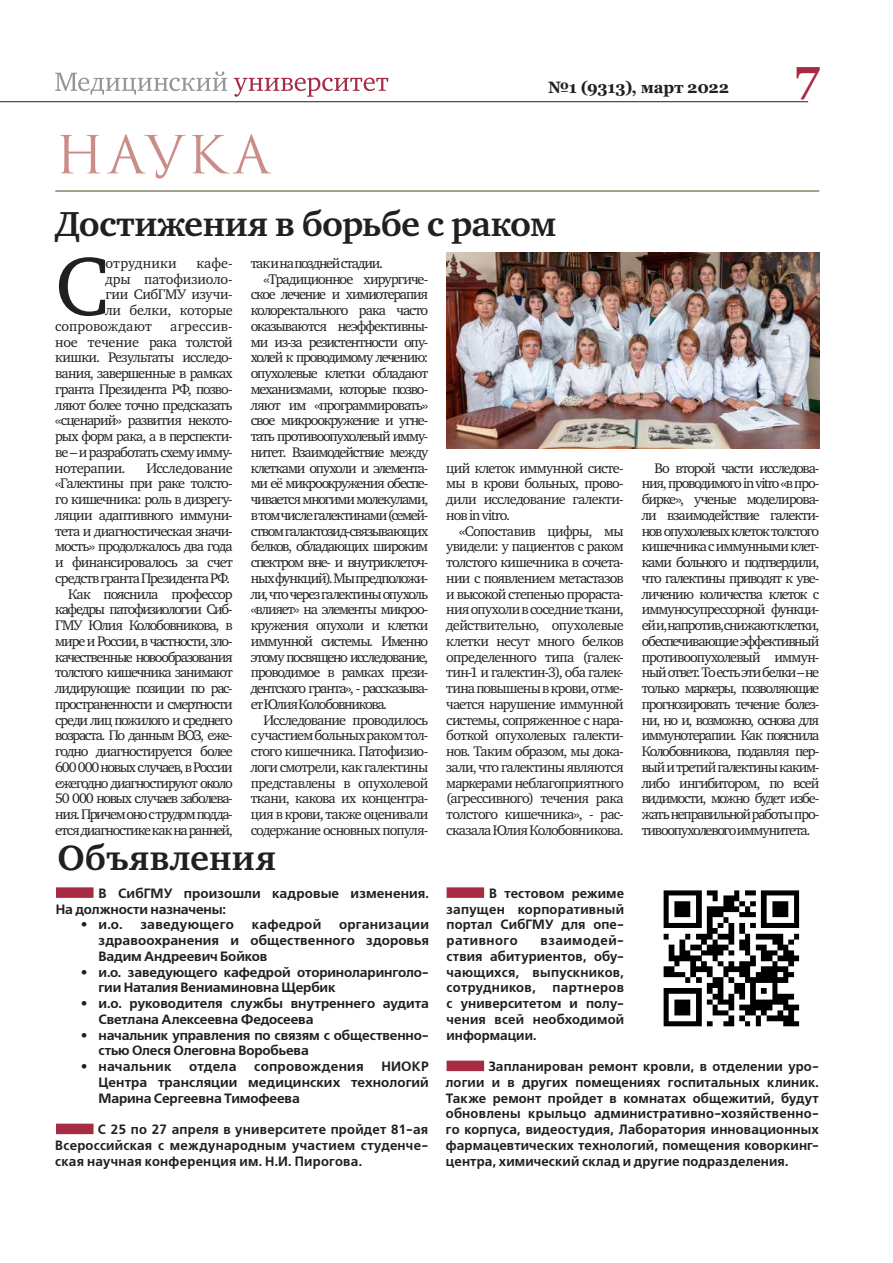
<style>
.page{position:relative;width:893px;height:1263px;background:#fff}
.page>*{position:absolute;margin:0;border:0;box-sizing:border-box;transform-origin:0 0}
.t1{font:84.6px "Charter C";color:#231f20}
.t2{font:51px "Romul";letter-spacing:.085em;color:#cb8d88}
.t3{font:700 45px "Georgia";color:#a62b43}
.t4{font:700 36px "Charter C";letter-spacing:.01em;color:#231f20}
.t5{font:700 35.7px "Charter C";letter-spacing:-.02em;color:#231f20}
.t6{font:700 16.5px "Georgia";letter-spacing:-.015em;color:#231f20}
.t7{font:14.25px/15.8px "Charter C";letter-spacing:-.07em;color:#231f20;text-align:justify}
.t8{font:14.25px "Charter C";letter-spacing:-.05em;color:#231f20}
.t9{font:14.25px "Charter C";letter-spacing:-.01em;color:#231f20}
.t10{font:14.25px "Charter C";letter-spacing:-.045em;color:#231f20}
.t11{font:14.25px "Charter C";letter-spacing:-.02em;color:#231f20}
.t12{font:14.25px "Charter C";color:#231f20}
.t13{font:14.25px "Charter C";letter-spacing:.015em;color:#231f20}
.t14{font:700 13.5px/15.8px "Free Set C";letter-spacing:.005em;color:#231f20;text-align:justify}
</style>
<div class="page">
<hr style="left:0;top:101px;width:808px;height:1px;background:#231f20">
<svg style="left:234px;top:78px;width:154px;height:19px"></svg>
<svg style="left:55px;top:72px;width:172px;height:23px"></svg>
<hr style="left:55px;top:190px;width:764px;height:2px;background:#86846c">
<img style="left:446px;top:253px;width:373px;height:196px">
<div style="left:56px;top:887px;width:38px;height:11px;background:#a62b43"></div>
<div style="left:56px;top:1124px;width:38px;height:10px;background:#a62b43"></div>
<div style="left:447px;top:1061px;width:37px;height:10px;background:#a62b43"></div>
<div style="left:447px;top:887px;width:37px;height:11px;background:#a62b43"></div>
<img style="left:663px;top:890px;width:137px;height:137px">
<h2 class="t2" style="left:55px;top:125px;width:216px">НАУКА</h2>
<p class="t6" style="left:548px;top:77px;width:182px">№1 (9313), март 2022</p>
<h3 class="t5" style="left:55px;top:205px;width:502px">Достижения в борьбе с раком</h3>
<h3 class="t3" style="left:795px;top:46px;width:26px">7</h3>
<h1 class="t1" style="left:55px;top:240px;width:55px">С</h1>
<p class="t13" style="left:105px;top:255px;width:73px">отрудники</p>
<p class="t7" style="left:196px;top:255px;width:38px">кафе-</p>
<p class="t9" style="left:105px;top:271px;width:129px">дры патофизиоло-</p>
<p class="t11" style="left:105px;top:287px;width:129px">гии СибГМУ изучи-</p>
<p class="t9" style="left:105px;top:302px;width:129px">ли белки, которые</p>
<p class="t12" style="left:55px;top:318px;width:98px">сопровождают</p>
<p class="t7" style="left:55px;top:318px;width:179px;text-indent:115px">агрессив&shy;ное течение рака толстой кишки. Результаты исследо&shy;вания, завершенные в рамках гранта Президента РФ, позво&shy;ляют более точно предсказать «сценарий» развития некото&shy;рых форм рака, а в перспекти&shy;ве – и разработать схему имму&shy;нотерапии.</p>
<p class="t7" style="left:55px;top:460px;width:179px;text-align:right">Исследование<br>«Галектины при раке толсто&shy;го кишечника: роль в дизрегу&shy;ляции адаптивного иммуни&shy;тета и диагностическая значи&shy;мость» продолжалось два года и финансировалось за счет средств гранта Президента РФ.<br>Как пояснила профессор кафедры патофизиологии Сиб-<br>ГМУ Юлия Колобовникова, в мире и России, в частности, зло&shy;качественные новообразования толстого кишечника занимают лидирующие позиции по рас&shy;пространенности и смертности среди лиц пожилого и среднего возраста. По данным ВОЗ, еже&shy;годно диагностируется более<br>600 000 новых случаев, в России ежегодно диагностируют около<br>50 000 новых случаев заболева&shy;ния.Причем оно с трудом подда&shy;ется диагностике как на ранней,</p>
<p class="t7" style="left:251px;top:255px;width:134px">так и на поздней стадии.</p>
<p class="t7" style="left:264px;top:271px;width:166px">«Традиционное хирургиче-</p>
<p class="t7" style="left:251px;top:287px;width:179px">ское лечение и химиотерапия</p>
<p class="t7" style="left:251px;top:302px;width:179px">колоректального рака часто</p>
<p class="t7" style="left:251px;top:318px;width:179px">оказываются неэффективны-</p>
<p class="t7" style="left:251px;top:334px;width:179px">ми из-за резистентности опу-</p>
<p class="t7" style="left:251px;top:350px;width:179px">холей к проводимому лечению:</p>
<p class="t7" style="left:251px;top:365px;width:179px">опухолевые клетки обладают</p>
<p class="t7" style="left:251px;top:381px;width:179px">механизмами, которые позво-</p>
<p class="t7" style="left:251px;top:397px;width:179px">ляют им «программировать»</p>
<p class="t7" style="left:251px;top:413px;width:179px">свое микроокружение и угне-</p>
<p class="t7" style="left:251px;top:428px;width:179px">тать противоопухолевый имму-</p>
<p class="t7" style="left:251px;top:444px;width:179px">нитет. Взаимодействие между</p>
<p class="t7" style="left:251px;top:460px;width:179px">клетками опухоли и элемента-</p>
<p class="t7" style="left:251px;top:476px;width:179px">ми её микроокружения обеспе-</p>
<p class="t7" style="left:251px;top:491px;width:179px">чивается многими молекулами,</p>
<p class="t7" style="left:251px;top:507px;width:179px">в том числе галектинами (семей-</p>
<p class="t7" style="left:251px;top:523px;width:179px">ством галактозид-связывающих</p>
<p class="t7" style="left:251px;top:539px;width:179px">белков, обладающих широким</p>
<p class="t7" style="left:251px;top:554px;width:179px">спектром вне- и внутриклеточ-</p>
<p class="t7" style="left:251px;top:570px;width:179px">ных функций).Мы предположи-</p>
<p class="t7" style="left:251px;top:586px;width:179px">ли, что через галектины опухоль</p>
<p class="t7" style="left:251px;top:602px;width:179px">«влияет» на элементы микроо-</p>
<p class="t7" style="left:251px;top:617px;width:179px">кружения опухоли и клетки</p>
<p class="t7" style="left:251px;top:633px;width:179px">иммунной системы. Именно</p>
<p class="t7" style="left:251px;top:649px;width:179px">этому посвящено исследование,</p>
<p class="t7" style="left:251px;top:665px;width:179px">проводимое в рамках прези-</p>
<p class="t7" style="left:251px;top:680px;width:179px">дентского гранта», - рассказыва-</p>
<p class="t7" style="left:251px;top:696px;width:138px">ет Юлия Колобовникова.</p>
<p class="t7" style="left:264px;top:712px;width:166px">Исследование проводилось</p>
<p class="t8" style="left:251px;top:728px;width:179px">с участием больных раком тол-</p>
<p class="t8" style="left:251px;top:743px;width:179px">стого кишечника. Патофизио-</p>
<p class="t8" style="left:251px;top:759px;width:179px">логи смотрели, как галектины</p>
<p class="t10" style="left:251px;top:775px;width:179px">представлены в опухолевой</p>
<p class="t8" style="left:251px;top:791px;width:179px">ткани, какова их концентра-</p>
<p class="t8" style="left:251px;top:806px;width:179px">ция в крови, также оценивали</p>
<p class="t7" style="left:251px;top:822px;width:179px">содержание основных популя-</p>
<h3 class="t4" style="left:58px;top:838px;width:220px">Объявления</h3>
<p class="t14" style="left:56px;top:886px;width:374px;text-indent:43px">В СибГМУ произошли кадровые изменения.<br>На должности назначены:</p>
<p class="t14" style="left:82px;top:917px;width:43px">• и.о.</p>
<p class="t14" style="left:140px;top:917px;width:95px">заведующего</p>
<p class="t14" style="left:252px;top:917px;width:71px">кафедрой</p>
<p class="t14" style="left:99px;top:917px;width:332px;text-indent:241px">организации здравоохранения и общественного здоровья Вадим Андреевич Бойков</p>
<p class="t14" style="left:99px;top:964px;width:332px;text-indent:-17px">• и.о. заведующего кафедрой оториноларинголо&shy;гии Наталия Вениаминовна Щербик</p>
<p class="t14" style="left:99px;top:996px;width:332px;text-indent:-17px">• и.о. руководителя службы внутреннего аудита<br>Светлана Алексеевна Федосеева</p>
<p class="t14" style="left:99px;top:1027px;width:332px;text-indent:-17px">• начальник управления по связям с общественно&shy;стью Олеся Олеговна Воробьева</p>
<p class="t14" style="left:82px;top:1059px;width:92px">• начальник</p>
<p class="t14" style="left:189px;top:1059px;width:49px">отдела</p>
<p class="t14" style="left:254px;top:1059px;width:111px">сопровождения</p>
<p class="t14" style="left:99px;top:1059px;width:332px;text-indent:283px">НИОКР Центра трансляции медицинских технологий Марина Сергеевна Тимофеева</p>
<p class="t14" style="left:55px;top:1122px;width:374px;text-indent:43px">С 25 по 27 апреля в университете пройдет 81-ая Всероссийская с международным участием студенче&shy;ская научная конференция им. Н.И. Пирогова.</p>
<p class="t7" style="left:446px;top:460px;width:179px">ций клеток иммунной систе&shy;мы в крови больных, прово&shy;дили исследование галекти&shy;нов in vitro.</p>
<p class="t7" style="left:446px;top:523px;width:179px;text-indent:13px">«Сопоставив цифры, мы увидели: у пациентов с раком толстого кишечника в сочета&shy;нии с появлением метастазов и высокой степенью прораста&shy;ния опухоли в соседние ткани, действительно, опухолевые клетки несут много белков определенного типа (галек&shy;тин-1 и галектин-3), оба галек&shy;тина повышены в крови, отме&shy;чается нарушение иммунной системы, сопряженное с нара&shy;боткой опухолевых галекти&shy;нов. Таким образом, мы дока&shy;зали, что галектины являются маркерами неблагоприятного (агрессивного) течения рака толстого кишечника», - рас&shy;сказала Юлия Колобовникова.</p>
<p class="t7" style="left:642px;top:460px;width:179px;text-indent:13px">Во второй части исследова&shy;ния, проводимого in vitro «в про&shy;бирке», ученые моделирова&shy;ли взаимодействие галекти&shy;нов опухолевых клеток толстого кишечника с иммунными клет&shy;ками больного и подтвердили, что галектины приводят к уве&shy;личению количества клеток с иммуносупрессорной функци&shy;ей и,напротив,снижают клетки, обеспечивающие эффективный противоопухолевый иммун&shy;ный ответ. То есть эти белки – не только маркеры, позволяющие прогнозировать течение болез&shy;ни, но и, возможно, основа для иммунотерапии. Как пояснила Колобовникова, подавляя пер&shy;вый и третий галектины каким&shy;либо ингибитором, по всей видимости, можно будет избе&shy;жать неправильной работы про&shy;тивоопухолевого иммунитета.</p>
<p class="t14" style="left:447px;top:886px;width:179px;text-indent:43px">В тестовом режиме запущен корпоративный портал СибГМУ для опе&shy;ративного</p>
<p class="t14" style="left:447px;top:933px;width:179px;text-indent:94px">взаимодей&shy;ствия абитуриентов, обу&shy;чающихся, выпускников, сотрудников, партнеров с университетом и полу&shy;чения всей необходимой информации.</p>
<p class="t14" style="left:446px;top:1059px;width:374px;text-indent:43px">Запланирован ремонт кровли, в отделении уро&shy;логии и в других помещениях госпитальных клиник.<br>Также ремонт пройдет в комнатах общежитий, будут обновлены крыльцо административно-хозяйственно&shy;го корпуса, видеостудия, Лаборатория инновационных фармацевтических технологий, помещения коворкинг&shy;центра, химический склад и другие подразделения.</p>
</div>
